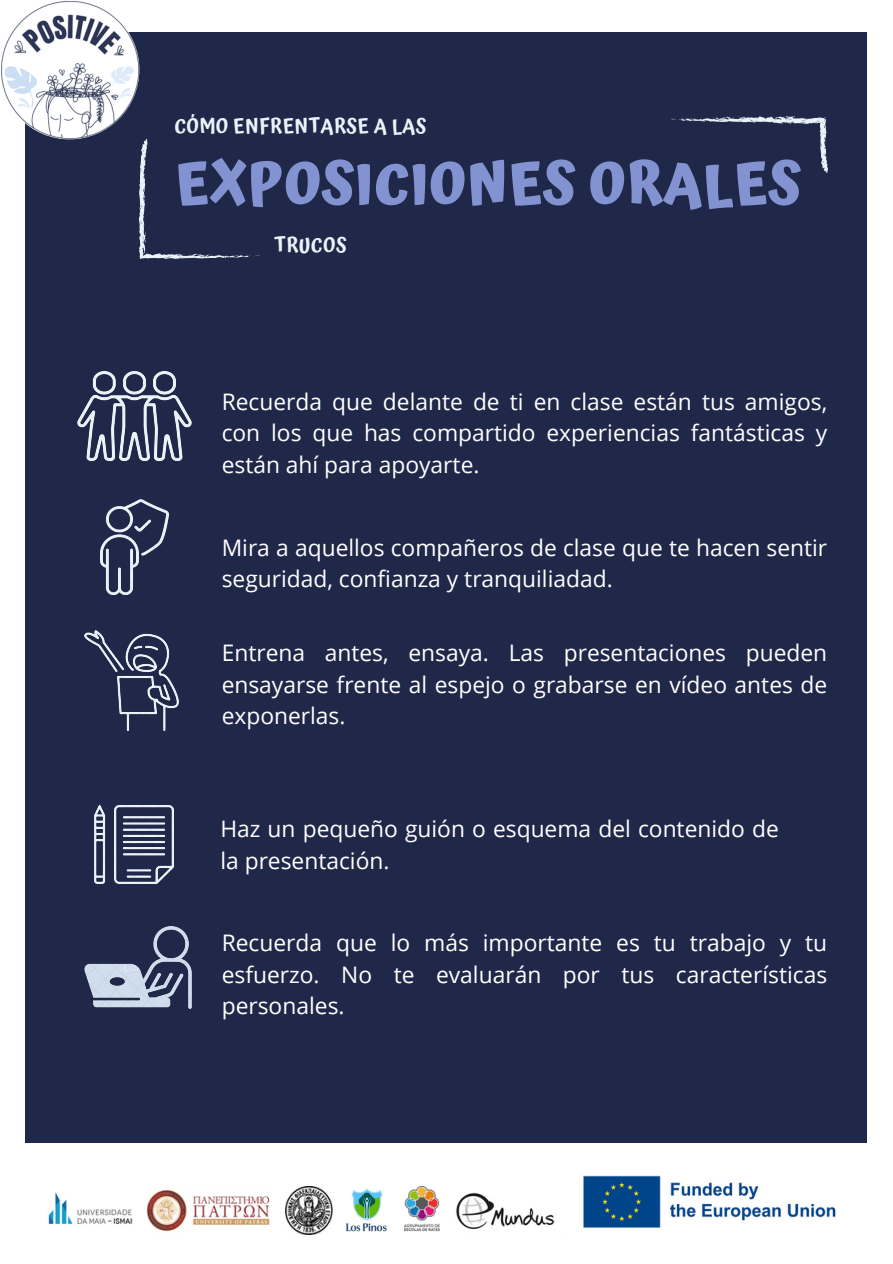
<style>
.page{position:relative;width:893px;height:1264px;background:#fff}
.page>*{position:absolute;margin:0;border:0;box-sizing:border-box;transform-origin:0 0}
.t1{font:700 57px "Atma";letter-spacing:.01em;color:#8393d1}
.t2{font:22.8px/31.7px "Open Sans";color:#fff;text-align:justify}
.t3{font:600 19.95px "Atma";letter-spacing:.02em;color:#ebf3fa}
</style>
<div class="page">
<div style="left:25px;top:32px;width:841px;height:1110px;background:#20284a"></div>
<img style="left:0;top:0;width:139px;height:139px;border-radius:50%">
<img style="left:139px;top:140px;width:121px;height:118px">
<img style="left:671px;top:116px;width:156px;height:56px">
<img style="left:77px;top:372px;width:114px;height:90px">
<img style="left:101px;top:499px;width:67px;height:96px">
<img style="left:85px;top:630px;width:94px;height:100px">
<img style="left:95px;top:805px;width:78px;height:78px">
<img style="left:85px;top:926px;width:107px;height:82px">
<img style="left:48px;top:1192px;width:85px;height:33px">
<img style="left:146px;top:1189px;width:124px;height:43px">
<img style="left:285px;top:1186px;width:47px;height:48px">
<img style="left:346px;top:1188px;width:41px;height:44px">
<img style="left:404px;top:1186px;width:36px;height:46px">
<img style="left:456px;top:1192px;width:99px;height:37px">
<img style="left:583px;top:1175px;width:253px;height:53px">
<p class="t3" style="left:174px;top:114px;width:253px">CÓMO ENFRENTARSE A LAS</p>
<p class="t1" style="left:175px;top:150px;width:627px">EXPOSICIONES ORALES</p>
<p class="t3" style="left:274px;top:234px;width:74px">TRUCOS</p>
<p class="t2" style="left:222px;top:385px;width:607px">Recuerda que delante de ti en clase están tus amigos, con los que has compartido experiencias fantásticas y están ahí para apoyarte.</p>
<p class="t2" style="left:222px;top:531px;width:607px">Mira a aquellos compañeros de clase que te hacen sentir seguridad, confianza y tranquiliadad.</p>
<p class="t2" style="left:222px;top:636px;width:607px">Entrena antes, ensaya. Las presentaciones pueden ensayarse frente al espejo o grabarse en vídeo antes de exponerlas.</p>
<p class="t2" style="left:220px;top:812px;width:560px">Haz un pequeño guión o esquema del contenido de la presentación.</p>
<p class="t2" style="left:222px;top:926px;width:607px">Recuerda que lo más importante es tu trabajo y tu esfuerzo. No te evaluarán por tus características personales.</p>
</div>
